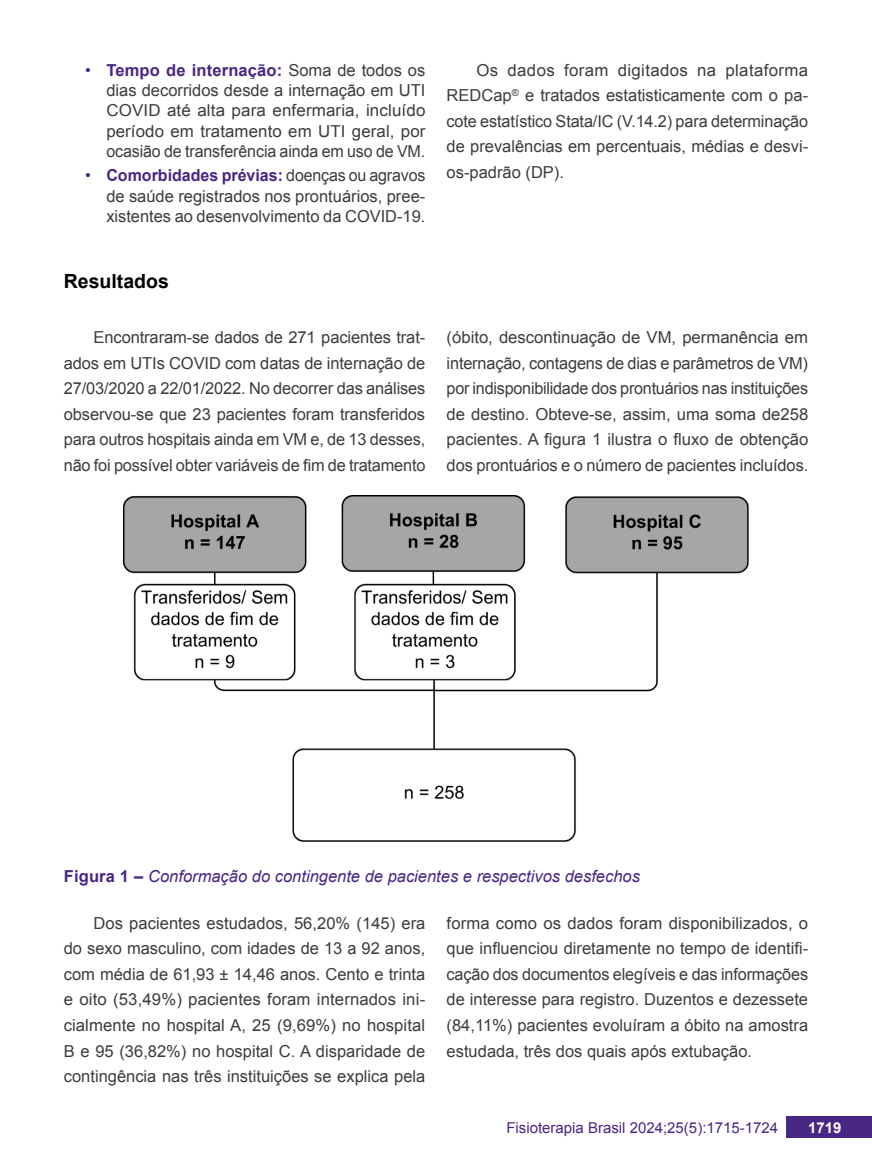
<style>
.page{position:relative;width:872px;height:1170px;background:#fff}
.page>*{position:absolute;margin:0;border:0;box-sizing:border-box;transform-origin:0 0}
.t1{font:700 19.5px "Arial";color:#000}
.t2{font:16.5px/25.5px "Arial";color:#3c3c3b;text-align:justify}
.t3{font:italic 16.5px "Arial";color:#482683}
.t4{font:15px "Arial";color:#482683}
.t5{font:700 15px "Arial";color:#fff}
.s1{color:#482683}
.s2{font-weight:700;color:#482683}
.s3{font-weight:700;font-style:normal}
</style>
<div class="page">
<div style="left:786px;top:1116px;width:86px;height:21px;background:#482683"></div>
<img style="left:123px;top:495px;width:625px;height:346px">
<p class="t2" style="left:106px;top:60px;width:321px;line-height:20.2px;text-indent:-21px"><span class="s1">•</span> <span class="s2">Tempo de internação:</span> Soma de todos os dias decorridos desde a internação em UTI COVID até alta para enfermaria, incluído período em tratamento em UTI geral, por ocasião de transferência ainda em uso de VM.</p>
<p class="t2" style="left:106px;top:166px;width:321px;line-height:20.2px;text-indent:-21px"><span class="s1">•</span> <span class="s2">Comorbidades prévias:</span> doenças ou agravos de saúde registrados nos prontuários, pree&shy;xistentes ao desenvolvimento da COVID-19.</p>
<p class="t1" style="left:64px;top:268px;width:107px">Resultados</p>
<p class="t2" style="left:446px;top:57px;width:363px;text-indent:30px">Os dados foram digitados na plataforma REDCap<sup>®</sup> e tratados estatisticamente com o pa&shy;cote estatístico Stata/IC (V.14.2) para determinação de prevalências em percentuais, médias e desvi&shy;os-padrão (DP).</p>
<p class="t2" style="left:64px;top:325px;width:363px;text-indent:30px">Encontraram-se dados de 271 pacientes trat&shy;ados em UTIs COVID com datas de internação de 27/03/2020 a 22/01/2022. No decorrer das análises observou-se que 23 pacientes foram transferidos para outros hospitais ainda em VM e, de 13 desses, não foi possível obter variáveis de fim de tratamento</p>
<p class="t2" style="left:446px;top:325px;width:363px">(óbito, descontinuação de VM, permanência em internação, contagens de dias e parâmetros de VM) por indisponibilidade dos prontuários nas instituições de destino. Obteve-se, assim, uma soma de258 pacientes. A figura 1 ilustra o fluxo de obtenção dos prontuários e o número de pacientes incluídos.</p>
<p class="t3" style="left:64px;top:865px;width:577px"><span class="s3">Figura 1 –</span> Conformação do contingente de pacientes e respectivos desfechos</p>
<p class="t2" style="left:64px;top:910px;width:363px;text-indent:30px">Dos pacientes estudados, 56,20% (145) era do sexo masculino, com idades de 13 a 92 anos, com média de 61,93 ± 14,46 anos. Cento e trinta e oito (53,49%) pacientes foram internados ini&shy;cialmente no hospital A, 25 (9,69%) no hospital B e 95 (36,82%) no hospital C. A disparidade de contingência nas três instituições se explica pela</p>
<p class="t2" style="left:446px;top:910px;width:363px">forma como os dados foram disponibilizados, o que influenciou diretamente no tempo de identifi&shy;cação dos documentos elegíveis e das informações de interesse para registro. Duzentos e dezessete (84,11%) pacientes evoluíram a óbito na amostra estudada, três dos quais após extubação.</p>
<p class="t4" style="left:506px;top:1117px;width:273px">Fisioterapia Brasil 2024;25(5):1715-1724</p>
<p class="t5" style="left:808px;top:1117px;width:35px">1719</p>
</div>
